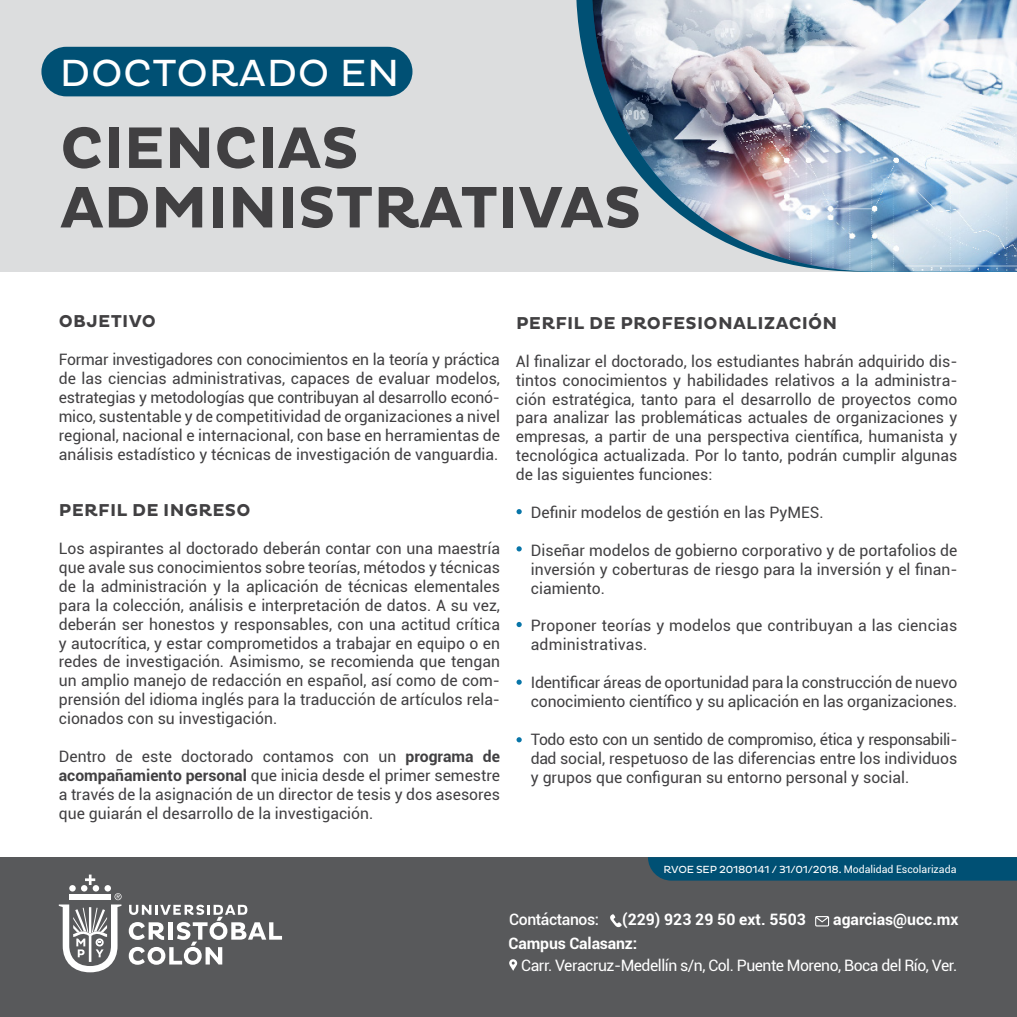
<style>
.page{position:relative;width:1017px;height:1017px;background:#fff}
.page>*{position:absolute;margin:0;border:0;box-sizing:border-box;transform-origin:0 0}
.t1{font:700 59.5px "Pluto";letter-spacing:-.01em;color:#414042}
.t2{font:38.5px "Pluto";letter-spacing:.015em;color:#fff}
.t3{font:700 17.5px "Pluto";letter-spacing:.015em;color:#414042}
.t4{font:15.75px/18.9px "Roboto";color:#414042;text-align:justify}
.t5{font:15.75px "Roboto";letter-spacing:-.03em;color:#fff}
.t6{font:700 15.75px "Roboto";color:#fff}
.t7{font:500 15.75px "Roboto";letter-spacing:-.025em;color:#fff}
.t8{font:10.5px "Pluto";letter-spacing:-.025em;color:#fff}
.s1{font-weight:700}
.s2{font-family:"Roboto"}
</style>
<div class="page">
<div style="left:0;top:0;width:1017px;height:271px;background:#dcddde"></div>
<div style="left:0;top:857px;width:1017px;height:160px;background:#58595b"></div>
<svg style="left:516px;top:509px;width:6px;height:5px"></svg>
<svg style="left:516px;top:546px;width:6px;height:5px"></svg>
<svg style="left:516px;top:680px;width:6px;height:5px"></svg>
<svg style="left:516px;top:622px;width:6px;height:5px"></svg>
<svg style="left:516px;top:737px;width:6px;height:5px"></svg>
<svg style="left:129px;top:905px;width:153px;height:60px"></svg>
<svg style="left:59px;top:875px;width:63px;height:97px"></svg>
<svg style="left:576px;top:0;width:16px;height:272px"></svg>
<img style="left:592px;top:0;width:425px;height:272px">
<div style="left:41px;top:47px;width:371px;height:49px;background:#005074;border-radius:25px"></div>
<svg style="left:648px;top:857px;width:369px;height:24px;background:#035073"></svg>
<svg style="left:815px;top:916px;width:14px;height:10px"></svg>
<svg style="left:610px;top:914px;width:12px;height:13px"></svg>
<svg style="left:509px;top:959px;width:8px;height:12px"></svg>
<p class="t2" style="left:60px;top:51px;width:341px">DOCTORADO EN</p>
<p class="t1" style="left:60px;top:114px;width:301px">CIENCIAS</p>
<p class="t1" style="left:60px;top:173px;width:583px">ADMINISTRATIVAS</p>
<p class="t3" style="left:59px;top:311px;width:99px">OBJETIVO</p>
<p class="t4" style="left:59px;top:349px;width:443px">Formar investigadores con conocimientos en la teoría y práctica de las ciencias administrativas, capaces de evaluar modelos, estrategias y metodologías que contribuyan al desarrollo econó&shy;mico, sustentable y de competitividad de organizaciones a nivel regional, nacional e internacional, con base en herramientas de análisis estadístico y técnicas de investigación de vanguardia.</p>
<p class="t3" style="left:59px;top:500px;width:193px">PERFIL DE INGRESO</p>
<p class="t4" style="left:59px;top:538px;width:443px">Los aspirantes al doctorado deberán contar con una maestría que avale sus conocimientos sobre teorías, métodos y técnicas de la administración y la aplicación de técnicas elementales para la colección, análisis e interpretación de datos. A su vez, deberán ser honestos y responsables, con una actitud crítica y autocrítica, y estar comprometidos a trabajar en equipo o en redes de investigación. Asimismo, se recomienda que tengan un amplio manejo de redacción en español, así como de com&shy;prensión del idioma inglés para la traducción de artículos rela&shy;cionados con su investigación.</p>
<p class="t4" style="left:59px;top:746px;width:443px">Dentro de este doctorado contamos con un <span class="s1">programa de acompañamiento personal</span> que inicia desde el primer semestre a través de la asignación de un director de tesis y dos asesores que guiarán el desarrollo de la investigación.</p>
<p class="t3" style="left:516px;top:313px;width:323px">PERFIL DE PROFESIONALIZACIÓN</p>
<p class="t4" style="left:516px;top:351px;width:443px">Al finalizar el doctorado, los estudiantes habrán adquirido dis&shy;tintos conocimientos y habilidades relativos a la administra&shy;ción estratégica, tanto para el desarrollo de proyectos como para analizar las problemáticas actuales de organizaciones y empresas, a partir de una perspectiva científica, humanista y tecnológica actualizada. Por lo tanto, podrán cumplir algunas de las siguientes funciones:</p>
<p class="t4" style="left:531px;top:502px;width:294px">Definir modelos de gestión en las PyMES.</p>
<p class="t4" style="left:531px;top:540px;width:428px">Diseñar modelos de gobierno corporativo y de portafolios de inversión y coberturas de riesgo para la inversión y el finan&shy;ciamiento.</p>
<p class="t4" style="left:531px;top:616px;width:428px">Proponer teorías y modelos que contribuyan a las ciencias administrativas.</p>
<p class="t4" style="left:531px;top:672px;width:428px">Identificar áreas de oportunidad para la construcción de nuevo conocimiento científico y su aplicación en las organizaciones.</p>
<p class="t4" style="left:531px;top:729px;width:428px">Todo esto con un sentido de compromiso, ética y responsabili&shy;dad social, respetuoso de las diferencias entre los individuos y grupos que configuran su entorno personal y social.</p>
<p class="t8" style="left:664px;top:863px;width:294px">RVOE SEP 20180141 / 31/01/2018. <span class="s2">Modalidad Escolarizada</span></p>
<p class="t7" style="left:509px;top:909px;width:91px">Contáctanos:</p>
<p class="t6" style="left:622px;top:909px;width:185px">(229) 923 29 50 ext. 5503</p>
<p class="t6" style="left:833px;top:909px;width:127px">agarcias@ucc.mx</p>
<p class="t6" style="left:508px;top:932px;width:130px">Campus Calasanz:</p>
<p class="t5" style="left:521px;top:955px;width:438px">Carr. Veracruz-Medellín s/n, Col. Puente Moreno, Boca del Río, Ver.</p>
</div>
